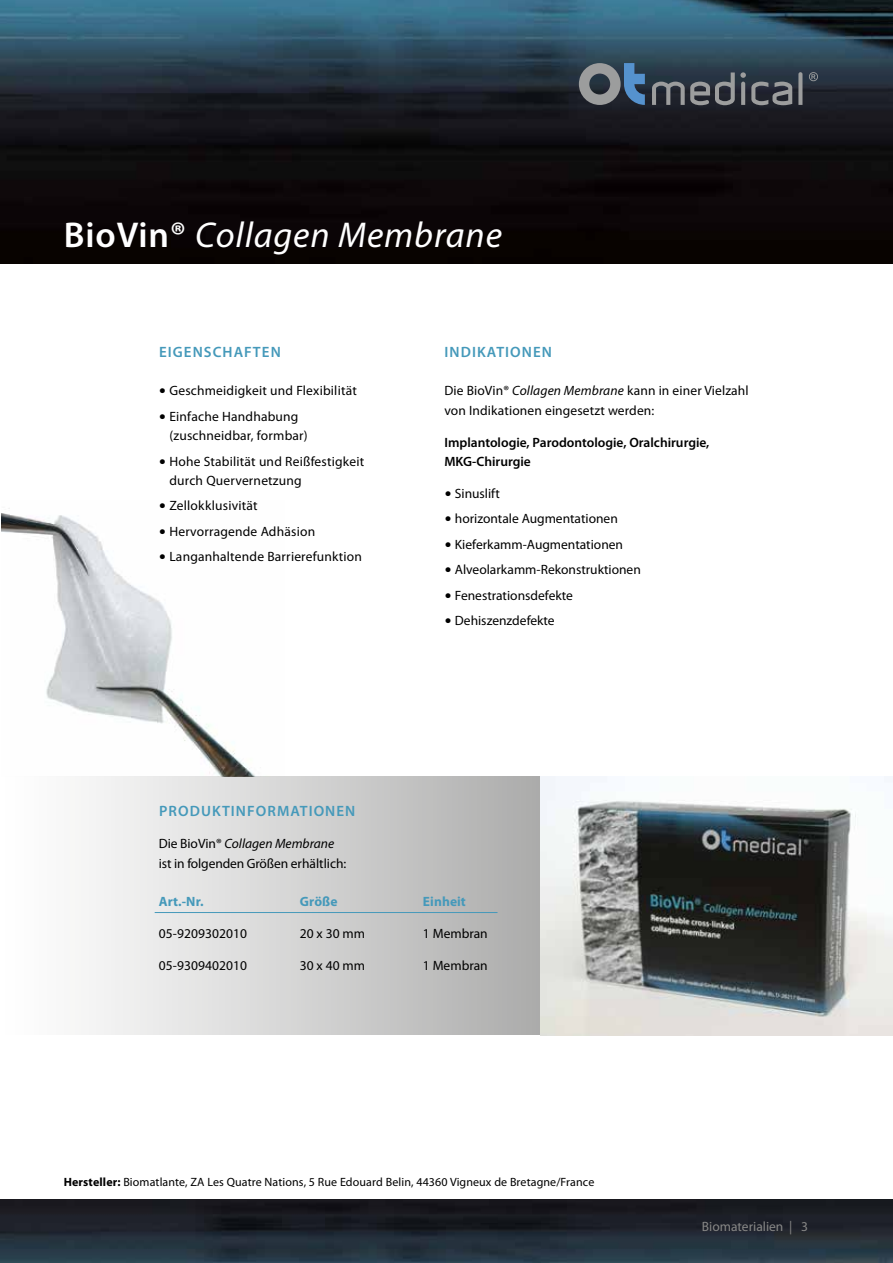
<style>
.page{position:relative;width:893px;height:1263px;background:#fff}
.page>*{position:absolute;margin:0;border:0;box-sizing:border-box;transform-origin:0 0}
.t1{font:italic 36px "Myriad Pro";letter-spacing:.025em;color:#fff}
.t2{font:600 15px "Myriad Pro";letter-spacing:.07em;color:#4599ba}
.t3{font:13.5px/19.2px "Myriad Pro";letter-spacing:.01em;color:#000}
.t4{font:13.5px/19.2px "Myriad Pro";letter-spacing:-.01em;color:#000}
.t5{font:600 13.5px/19.2px "Myriad Pro";color:#000}
.t6{font:700 13.5px "Myriad Pro";letter-spacing:.005em;color:#4599ba}
.t7{font:13.5px "Myriad Pro";color:#878786}
.t8{font:12px "Myriad Pro";letter-spacing:.01em;color:#000}
.s1{font-weight:600;font-style:normal}
.s2{font-family:"Verdana"}
.s3{font-style:italic}
.s4{font-weight:700}
</style>
<div class="page">
<img style="left:0;top:1199px;width:893px;height:64px">
<img style="left:1px;top:508px;width:254px;height:268px">
<div style="left:0;top:776px;width:540px;height:259px;background:linear-gradient(to right,#fff,#aeaead)"></div>
<img style="left:0;top:0;width:893px;height:264px">
<hr style="left:155px;top:912px;width:342px;height:1px;background:#4599ba">
<img style="left:540px;top:776px;width:353px;height:259px">
<svg style="left:652px;top:72px;width:140px;height:33px;background:#4a5058"></svg>
<svg style="left:798px;top:72px;width:4px;height:33px"></svg>
<svg style="left:579px;top:63px;width:66px;height:42px;background:#5a6c7d"></svg>
<svg style="left:809px;top:72px;width:9px;height:9px"></svg>
<h1 class="t1" style="left:64px;top:212px;width:440px"><span class="s1">BioVin®</span> Collagen Membrane</h1>
<p class="t2" style="left:159px;top:343px;width:123px">EIGENSCHAFTEN</p>
<p class="t2" style="left:444px;top:343px;width:109px">INDIKATIONEN</p>
<p class="t3" style="left:159px;top:381px;width:199px"><span class="s2">•</span> Geschmeidigkeit und Flexibilität</p>
<p class="t3" style="left:169px;top:407px;width:140px;text-indent:-10px"><span class="s2">•</span> Einfache Handhabung (zuschneidbar, formbar)</p>
<p class="t3" style="left:169px;top:451px;width:196px;text-indent:-10px"><span class="s2">•</span> Hohe Stabilität und Reißfestigkeit durch Quervernetzung</p>
<p class="t3" style="left:159px;top:496px;width:100px"><span class="s2">•</span> Zellokklusivität</p>
<p class="t3" style="left:159px;top:521px;width:158px"><span class="s2">•</span> Hervorragende Adhäsion</p>
<p class="t3" style="left:159px;top:547px;width:205px"><span class="s2">•</span> Langanhaltende Barrierefunktion</p>
<p class="t3" style="left:444px;top:381px;width:306px">Die BioVin® <span class="s3">Collagen Membrane</span> kann in einer Vielzahl von Indikationen eingesetzt werden:</p>
<p class="t5" style="left:444px;top:432px;width:267px">Implantologie, Parodontologie, Oralchirurgie,<br>MKG-Chirurgie</p>
<p class="t3" style="left:444px;top:483px;width:57px"><span class="s2">•</span> Sinuslift</p>
<p class="t3" style="left:444px;top:509px;width:175px"><span class="s2">•</span> horizontale Augmentationen</p>
<p class="t3" style="left:444px;top:534px;width:180px"><span class="s2">•</span> Kieferkamm-Augmentationen</p>
<p class="t3" style="left:444px;top:560px;width:198px"><span class="s2">•</span> Alveolarkamm-Rekonstruktionen</p>
<p class="t3" style="left:444px;top:585px;width:130px"><span class="s2">•</span> Fenestrationsdefekte</p>
<p class="t3" style="left:444px;top:611px;width:112px"><span class="s2">•</span> Dehiszenzdefekte</p>
<p class="t2" style="left:159px;top:802px;width:198px">PRODUKTINFORMATIONEN</p>
<p class="t4" style="left:159px;top:834px;width:189px">Die BioVin® <span class="s3">Collagen Membrane </span>ist in folgenden Größen erhältlich:</p>
<p class="t6" style="left:159px;top:892px;width:46px">Art.-Nr.</p>
<p class="t6" style="left:300px;top:892px;width:39px">Größe</p>
<p class="t6" style="left:423px;top:892px;width:44px">Einheit</p>
<p class="t3" style="left:159px;top:923px;width:90px">05-9209302010</p>
<p class="t3" style="left:300px;top:923px;width:67px">20 x 30 mm</p>
<p class="t3" style="left:423px;top:923px;width:66px">1 Membran</p>
<p class="t3" style="left:159px;top:955px;width:90px">05-9309402010</p>
<p class="t3" style="left:300px;top:955px;width:67px">30 x 40 mm</p>
<p class="t3" style="left:423px;top:955px;width:66px">1 Membran</p>
<p class="t8" style="left:64px;top:1175px;width:532px"><span class="s4">Hersteller:</span> Biomatlante, ZA Les Quatre Nations, 5 Rue Edouard Belin, 44360 Vigneux de Bretagne/France</p>
<p class="t7" style="left:702px;top:1218px;width:107px">Biomaterialien | 3</p>
</div>
